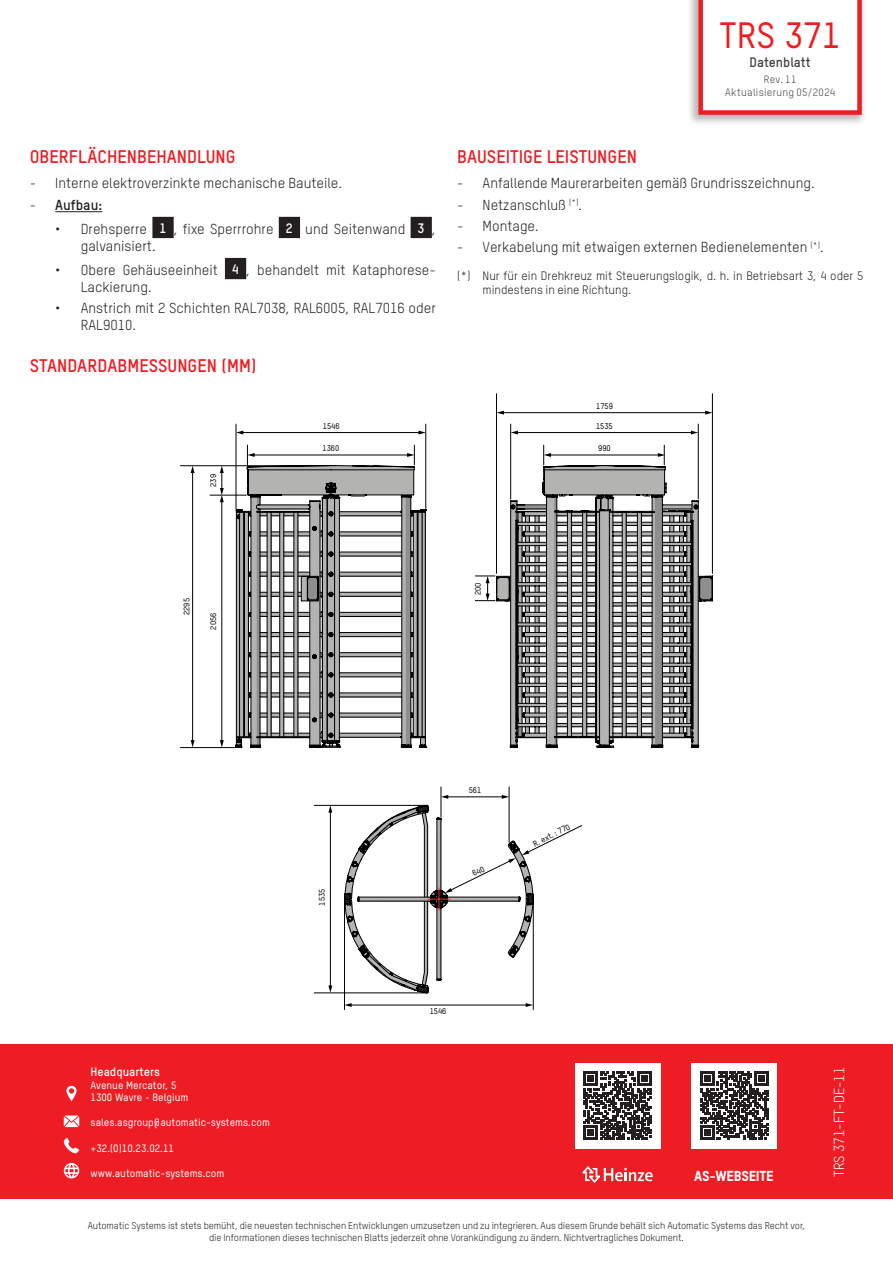
<style>
.page{position:relative;width:893px;height:1263px;background:#fff}
.page>*{position:absolute;margin:0;border:0;box-sizing:border-box;transform-origin:0 0}
.t1{font:500 36px "Oxfam TSTARPRO";color:#ee1d23}
.Titre_1{font:700 18px "Oxfam TSTARPRO";color:#ee1d23}
.t2{font:14.25px/17.1px "Oxfam TSTARPRO";color:#231f20}
.t3{font:14.25px "Oxfam TSTARPRO";color:#fff}
.t4{font:14.25px "Oxfam TSTARPRO Headline";letter-spacing:-.02em;color:#fff}
.t5{font:700 14.25px "Oxfam TSTARPRO";color:#231f20}
.t6{font:700 13.5px "Oxfam TSTARPRO";color:#444141}
.bodytexte{font:700 13.5px "Oxfam TSTARPRO";color:#fff}
.Info{font:12px/14.4px "Oxfam TSTARPRO";color:#231f20}
.t7{font:700 12px "Oxfam TSTARPRO";color:#fff}
.t8{font:500 10.5px/12.6px "Oxfam TSTARPRO";color:#fff}
.t9{font:10.5px/13.5px "Oxfam TSTARPRO";letter-spacing:.03em;color:#444141;text-align:center}
.t10{font:9.75px/11.7px "Oxfam TSTARPRO";letter-spacing:-.01em;color:#231f20;text-align:center}
.t11{font:500 8.1px "Oxfam TSTARPRO";color:#010000}
.t12{font:500 8.1px "Oxfam TSTARPRO";color:#000}
.s1{font-weight:400}
</style>
<div class="page">
<svg style="left:496px;top:483px;width:217px;height:119px"></svg>
<hr style="left:236px;top:424px;width:1px;height:85px;background:#000">
<hr style="left:180px;top:465px;width:151px;height:1px;background:#000">
<hr style="left:180px;top:747px;width:54px;height:1px;background:#000">
<hr style="left:210px;top:495px;width:36px;height:1px;background:#000">
<hr style="left:425px;top:424px;width:1px;height:85px;background:#000">
<hr style="left:242px;top:432px;width:178px;height:1px;background:#000">
<svg style="left:418px;top:431px;width:8px;height:3px"></svg>
<svg style="left:236px;top:431px;width:7px;height:3px"></svg>
<svg style="left:236px;top:445px;width:190px;height:302px"></svg>
<hr style="left:192px;top:472px;width:1px;height:269px;background:#000">
<svg style="left:191px;top:740px;width:4px;height:7px"></svg>
<svg style="left:191px;top:466px;width:4px;height:7px"></svg>
<hr style="left:222px;top:501px;width:1px;height:240px;background:#000">
<svg style="left:220px;top:740px;width:4px;height:7px"></svg>
<svg style="left:220px;top:466px;width:4px;height:36px"></svg>
<hr style="left:510px;top:424px;width:1px;height:75px;background:#000">
<hr style="left:496px;top:394px;width:1px;height:179px;background:#000">
<hr style="left:712px;top:394px;width:1px;height:179px;background:#000">
<hr style="left:698px;top:424px;width:1px;height:75px;background:#000">
<hr style="left:517px;top:432px;width:175px;height:1px;background:#000">
<svg style="left:691px;top:431px;width:7px;height:3px"></svg>
<svg style="left:511px;top:431px;width:7px;height:3px"></svg>
<svg style="left:510px;top:445px;width:189px;height:303px"></svg>
<svg style="left:475px;top:576px;width:20px;height:25px"></svg>
<hr style="left:503px;top:412px;width:203px;height:1px;background:#000">
<svg style="left:705px;top:411px;width:7px;height:4px"></svg>
<svg style="left:497px;top:411px;width:7px;height:4px"></svg>
<hr style="left:441px;top:787px;width:1px;height:30px;background:#000">
<hr style="left:314px;top:805px;width:114px;height:1px;background:#000">
<hr style="left:314px;top:993px;width:114px;height:1px;background:#000">
<hr style="left:344px;top:901px;width:1px;height:108px;background:#000">
<hr style="left:533px;top:901px;width:1px;height:108px;background:#000">
<hr style="left:509px;top:787px;width:1px;height:55px;background:#000">
<hr style="left:350px;top:1005px;width:177px;height:1px;background:#000">
<svg style="left:526px;top:1003px;width:7px;height:4px"></svg>
<svg style="left:345px;top:1003px;width:7px;height:4px"></svg>
<hr style="left:330px;top:811px;width:1px;height:176px;background:#000">
<svg style="left:328px;top:985px;width:4px;height:8px"></svg>
<svg style="left:328px;top:805px;width:4px;height:8px"></svg>
<hr style="left:55px;top:211px;width:47px;height:1px;background:#231f20">
<svg style="left:152px;top:217px;width:22px;height:21px"></svg>
<svg style="left:279px;top:217px;width:21px;height:21px"></svg>
<svg style="left:411px;top:217px;width:21px;height:21px"></svg>
<svg style="left:225px;top:258px;width:21px;height:21px"></svg>
<div style="left:0;top:1044px;width:893px;height:155px;background:#ee1d23"></div>
<svg style="left:64px;top:1115px;width:15px;height:12px"></svg>
<svg style="left:66px;top:1086px;width:11px;height:15px"></svg>
<svg style="left:64px;top:1138px;width:15px;height:15px"></svg>
<svg style="left:64px;top:1163px;width:15px;height:15px"></svg>
<div style="left:687px;top:0;width:180px;height:126px;background:#444141;opacity:.37"></div>
<svg style="left:698px;top:0;width:164px;height:115px"></svg>
<svg style="left:583px;top:1166px;width:70px;height:17px"></svg>
<div style="left:692px;top:1063px;width:85px;height:85px;background:#fff"></div>
<svg style="left:700px;top:1071px;width:69px;height:69px"></svg>
<div style="left:575px;top:1063px;width:85px;height:85px;background:#fff"></div>
<svg style="left:583px;top:1071px;width:69px;height:69px"></svg>
<svg style="left:344px;top:795px;width:238px;height:200px"></svg>
<p class="Titre_1" style="left:30px;top:145px;width:207px">OBERFLÄCHENBEHANDLUNG</p>
<p class="t2" style="left:30px;top:175px;width:314px">- Interne elektroverzinkte mechanische Bauteile.</p>
<p class="t5" style="left:30px;top:196px;width:74px"><span class="s1">-</span> Aufbau:</p>
<p class="t2" style="left:55px;top:220px;width:93px">• Drehsperre</p>
<p class="bodytexte" style="left:159px;top:220px;width:8px">1</p>
<p class="t2" style="left:174px;top:220px;width:101px">, fixe Sperrrohre</p>
<p class="bodytexte" style="left:286px;top:220px;width:8px">2</p>
<p class="t2" style="left:305px;top:220px;width:102px">und Seitenwand</p>
<p class="bodytexte" style="left:418px;top:220px;width:8px">3</p>
<p class="t2" style="left:432px;top:220px;width:6px">,</p>
<p class="t2" style="left:81px;top:237px;width:76px">galvanisiert.</p>
<p class="t2" style="left:55px;top:261px;width:164px">• Obere Gehäuseeinheit</p>
<p class="bodytexte" style="left:232px;top:261px;width:9px">4</p>
<p class="t2" style="left:246px;top:261px;width:191px">, behandelt mit Kataphorese-</p>
<p class="t2" style="left:81px;top:278px;width:72px">Lackierung.</p>
<p class="t2" style="left:81px;top:300px;width:357px;text-indent:-26px">• Anstrich mit 2 Schichten RAL7038, RAL6005, RAL7016 oder<br>RAL9010.</p>
<p class="Titre_1" style="left:30px;top:355px;width:228px">STANDARDABMESSUNGEN (MM)</p>
<p class="t11" style="left:208px;top:487px;width:14px;rotate:-90deg">239</p>
<p class="t11" style="left:323px;top:422px;width:18px">1546</p>
<p class="t11" style="left:322px;top:443px;width:18px">1360</p>
<h1 class="t1" style="left:719px;top:14px;width:123px">TRS 371</h1>
<p class="t6" style="left:749px;top:54px;width:63px">Datenblatt</p>
<p class="t9" style="left:725px;top:72px;width:112px">Rev. 11<br>Aktualisierung 05/2024</p>
<p class="Titre_1" style="left:457px;top:145px;width:181px">BAUSEITIGE LEISTUNGEN</p>
<p class="t2" style="left:457px;top:175px;width:359px">- Anfallende Maurerarbeiten gemäß Grundrisszeichnung.</p>
<p class="t2" style="left:457px;top:196px;width:127px">- Netzanschluß <sup>(*)</sup>.</p>
<p class="t2" style="left:457px;top:217px;width:83px">- Montage.</p>
<p class="t2" style="left:457px;top:239px;width:368px">- Verkabelung mit etwaigen externen Bedienelementen <sup>(*)</sup>.</p>
<p class="Info" style="left:483px;top:268px;width:382px;text-indent:-26px">(*) Nur für ein Drehkreuz mit Steuerungslogik, d. h. in Betriebsart 3, 4 oder 5 mindestens in eine Richtung.</p>
<p class="t11" style="left:596px;top:402px;width:18px">1759</p>
<p class="t11" style="left:596px;top:422px;width:18px">1535</p>
<p class="t11" style="left:598px;top:443px;width:14px">990</p>
<p class="t11" style="left:182px;top:615px;width:18px;rotate:-90deg">2295</p>
<p class="t11" style="left:208px;top:629px;width:18px;rotate:-90deg">2056</p>
<p class="t11" style="left:473px;top:595px;width:14px;rotate:-90deg">200</p>
<p class="t11" style="left:317px;top:905px;width:18px;rotate:-90deg">1535</p>
<p class="t7" style="left:91px;top:1064px;width:71px">Headquarters</p>
<p class="t8" style="left:91px;top:1078px;width:99px">Avenue Mercator, 5<br>1300 Wavre - Belgium</p>
<p class="t8" style="left:91px;top:1116px;width:181px">sales.asgroup@automatic-systems.com</p>
<p class="t8" style="left:91px;top:1142px;width:85px">+32.(0)10.23.02.11</p>
<p class="t8" style="left:91px;top:1167px;width:135px">www.automatic-systems.com</p>
<p class="t12" style="left:469px;top:785px;width:14px">561</p>
<p class="t11" style="left:531px;top:840px;width:42px;rotate:-27deg">R. ext. : 770</p>
<p class="t11" style="left:430px;top:1006px;width:18px">1546</p>
<p class="t4" style="left:694px;top:1167px;width:81px">AS-WEBSEITE</p>
<p class="t3" style="left:830px;top:1177px;width:112px;rotate:-90deg">TRS 371-FT-DE-11</p>
<p class="t10" style="left:88px;top:1219px;width:719px">Automatic Systems ist stets bemüht, die neuesten technischen Entwicklungen umzusetzen und zu integrieren. Aus diesem Grunde behält sich Automatic Systems das Recht vor, die Informationen dieses technischen Blatts jederzeit ohne Vorankündigung zu ändern. Nichtvertragliches Dokument.</p>
</div>
